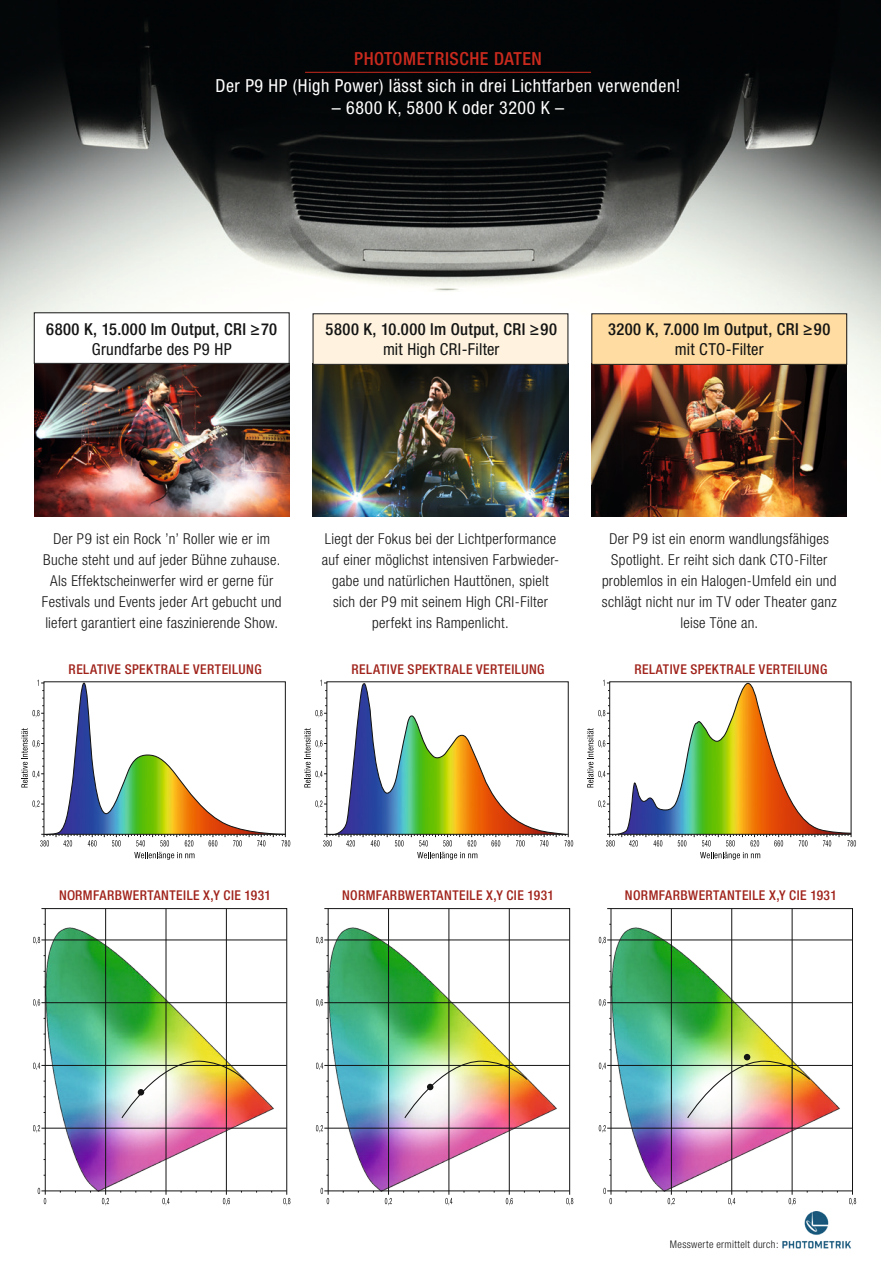
<style>
.page{position:relative;width:881px;height:1263px;background:#fff}
.page>*{position:absolute;margin:0;border:0;box-sizing:border-box;transform-origin:0 0}
.t1{font:condensed 18px "Helvetica Neue";letter-spacing:.03em;color:#fff}
.t2{font:500 condensed 18px "Helvetica Neue";letter-spacing:.03em;color:#ca2a1e}
.t3{font:500 condensed 16.5px/19.5px "Helvetica Neue";letter-spacing:.025em;color:#131413;text-align:center}
.t4{font:300 condensed 15px/21px "Helvetica Neue";letter-spacing:.02em;color:#131413;text-align:center}
.t5{font:500 condensed 13.5px "Helvetica Neue";letter-spacing:.035em;color:#a0231b}
.t6{font:300 condensed 10.5px "Helvetica Neue";letter-spacing:.03em;color:#131413}
.s1{font-family:"Open Sans";font-weight:600;font-stretch:normal}
.s2{font-weight:400}
</style>
<div class="page">
<img style="left:0;top:0;width:880px;height:517px">
<hr style="left:305px;top:72px;width:285px;height:1px;background:#ca2a1e">
<img style="left:34px;top:364px;width:255px;height:153px">
<img style="left:313px;top:365px;width:255px;height:152px">
<img style="left:591px;top:365px;width:255px;height:152px">
<img style="left:287px;top:924px;width:1px;height:267px">
<img style="left:41px;top:908px;width:246px;height:287px">
<hr style="left:45px;top:908px;width:1px;height:287px;background:#131413">
<svg style="left:33px;top:1125px;width:7px;height:7px"></svg>
<svg style="left:33px;top:1062px;width:7px;height:8px"></svg>
<svg style="left:33px;top:999px;width:7px;height:8px"></svg>
<svg style="left:33px;top:937px;width:7px;height:7px"></svg>
<svg style="left:38px;top:1188px;width:8px;height:16px"></svg>
<svg style="left:102px;top:1198px;width:7px;height:7px"></svg>
<svg style="left:162px;top:1198px;width:7px;height:7px"></svg>
<svg style="left:223px;top:1198px;width:7px;height:7px"></svg>
<svg style="left:283px;top:1198px;width:7px;height:7px"></svg>
<img style="left:121px;top:1061px;width:124px;height:58px">
<img style="left:852px;top:924px;width:1px;height:267px">
<img style="left:607px;top:908px;width:245px;height:287px">
<hr style="left:610px;top:908px;width:1px;height:287px;background:#131413">
<svg style="left:598px;top:1125px;width:7px;height:7px"></svg>
<svg style="left:598px;top:1062px;width:7px;height:8px"></svg>
<svg style="left:598px;top:999px;width:7px;height:8px"></svg>
<svg style="left:598px;top:937px;width:7px;height:7px"></svg>
<svg style="left:603px;top:1188px;width:8px;height:16px"></svg>
<svg style="left:667px;top:1198px;width:7px;height:7px"></svg>
<svg style="left:728px;top:1198px;width:7px;height:7px"></svg>
<svg style="left:788px;top:1198px;width:7px;height:7px"></svg>
<svg style="left:849px;top:1198px;width:6px;height:7px"></svg>
<div style="left:743px;top:1054px;width:7px;height:6px;background:#131413;border-radius:50%"></div>
<img style="left:686px;top:1061px;width:124px;height:58px">
<img style="left:570px;top:924px;width:1px;height:267px">
<img style="left:324px;top:908px;width:246px;height:287px">
<hr style="left:328px;top:908px;width:1px;height:287px;background:#131413">
<svg style="left:316px;top:1125px;width:7px;height:7px"></svg>
<svg style="left:316px;top:1062px;width:7px;height:8px"></svg>
<svg style="left:316px;top:999px;width:7px;height:8px"></svg>
<svg style="left:316px;top:937px;width:7px;height:7px"></svg>
<svg style="left:320px;top:1188px;width:9px;height:16px"></svg>
<svg style="left:384px;top:1198px;width:8px;height:7px"></svg>
<svg style="left:445px;top:1198px;width:7px;height:7px"></svg>
<svg style="left:505px;top:1198px;width:7px;height:7px"></svg>
<svg style="left:566px;top:1198px;width:7px;height:7px"></svg>
<img style="left:403px;top:1061px;width:125px;height:58px">
<svg style="left:134px;top:852px;width:60px;height:8px"></svg>
<svg style="left:21px;top:680px;width:269px;height:166px"></svg>
<hr style="left:41px;top:834px;width:244px;height:1px;background:#131413">
<svg style="left:700px;top:852px;width:60px;height:8px"></svg>
<svg style="left:587px;top:680px;width:268px;height:166px"></svg>
<svg style="left:417px;top:852px;width:60px;height:8px"></svg>
<svg style="left:304px;top:680px;width:269px;height:166px"></svg>
<hr style="left:324px;top:834px;width:244px;height:1px;background:#131413">
<div style="left:34px;top:313px;width:255px;height:50px;background:#fff"></div>
<div style="left:34px;top:313px;width:255px;height:51px;border:1px solid #131413"></div>
<div style="left:313px;top:314px;width:254px;height:50px;background:#fff3e0"></div>
<div style="left:313px;top:314px;width:255px;height:51px;border:1px solid #131413"></div>
<div style="left:591px;top:314px;width:255px;height:50px;background:#ffdca1"></div>
<div style="left:591px;top:314px;width:255px;height:51px;border:1px solid #131413"></div>
<img style="left:782px;top:1211px;width:69px;height:38px">
<p class="t2" style="left:354px;top:48px;width:189px">PHOTOMETRISCHE DATEN</p>
<p class="t1" style="left:215px;top:75px;width:466px">Der P9 HP (High Power) lässt sich in drei Lichtfarben verwenden!</p>
<p class="t1" style="left:332px;top:98px;width:234px">– 6800 K, 5800 K oder 3200 K –</p>
<p class="t3" style="left:46px;top:319px;width:232px">6800 K, 15.000 lm Output, CRI <span class="s1">≥</span>70<br><span class="s2">Grundfarbe des P9 HP</span></p>
<p class="t3" style="left:325px;top:319px;width:233px">5800 K, 10.000 lm Output, CRI <span class="s1">≥</span>90 <span class="s2">mit High CRI-Filter</span></p>
<p class="t3" style="left:608px;top:319px;width:223px">3200 K, 7.000 lm Output, CRI <span class="s1">≥</span>90 <span class="s2">mit CTO-Filter</span></p>
<p class="t4" style="left:42px;top:528px;width:241px">Der P9 ist ein Rock ’n’ Roller wie er im Buche steht und auf jeder Bühne zuhause.<br>Als Effektscheinwerfer wird er gerne für Festivals und Events jeder Art gebucht und liefert garantiert eine faszinierende Show.</p>
<p class="t4" style="left:322px;top:528px;width:238px">Liegt der Fokus bei der Lichtperformance auf einer möglichst intensiven Farbwieder&shy;gabe und natürlichen Hauttönen, spielt sich der P9 mit seinem High CRI-Filter perfekt ins Rampenlicht.</p>
<p class="t4" style="left:601px;top:528px;width:236px">Der P9 ist ein enorm wandlungsfähiges Spotlight. Er reiht sich dank CTO-Filter problemlos in ein Halogen-Umfeld ein und schlägt nicht nur im TV oder Theater ganz leise Töne an.</p>
<p class="t5" style="left:69px;top:661px;width:194px">RELATIVE SPEKTRALE VERTEILUNG</p>
<p class="t5" style="left:351px;top:661px;width:194px">RELATIVE SPEKTRALE VERTEILUNG</p>
<p class="t5" style="left:634px;top:661px;width:194px">RELATIVE SPEKTRALE VERTEILUNG</p>
<p class="t5" style="left:59px;top:887px;width:213px">NORMFARBWERTANTEILE X,Y CIE 1931</p>
<p class="t5" style="left:342px;top:887px;width:213px">NORMFARBWERTANTEILE X,Y CIE 1931</p>
<p class="t5" style="left:624px;top:887px;width:213px">NORMFARBWERTANTEILE X,Y CIE 1931</p>
<p class="t6" style="left:669px;top:1238px;width:110px">Messwerte ermittelt durch:</p>
</div>
